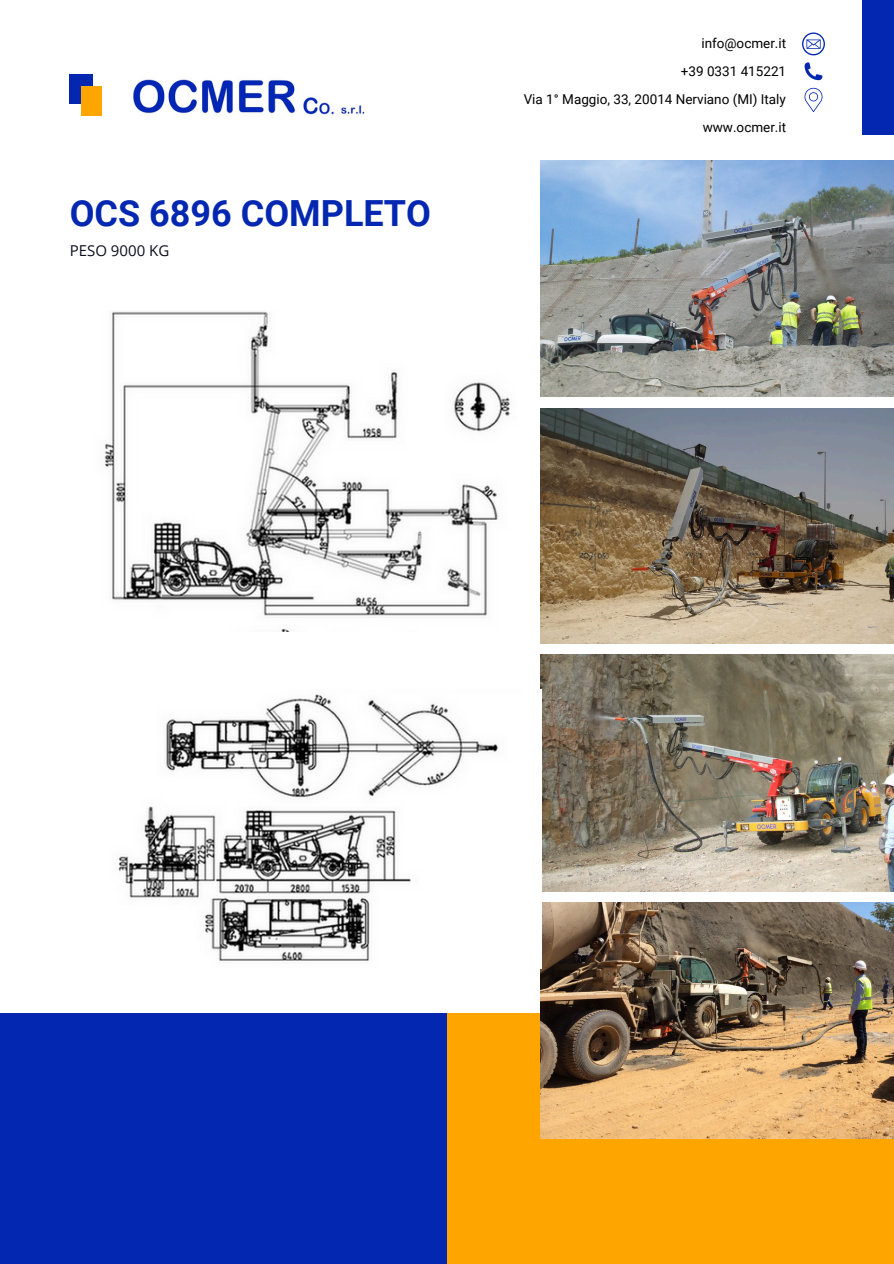
<style>
.page{position:relative;width:894px;height:1264px;background:#fff}
.page>*{position:absolute;margin:0;border:0;box-sizing:border-box;transform-origin:0 0}
.t1{font:700 36px "Roboto";color:#0427b1}
.t2{font:15px "Open Sans";color:#0c0e1e}
.t3{font:13.5px "Roboto";color:#000}
</style>
<div class="page">
<div style="left:70px;top:74px;width:23px;height:30px;background:#0427b1"></div>
<div style="left:81px;top:86px;width:21px;height:29px;background:#ffa500"></div>
<div style="left:862px;top:0;width:31px;height:135px;background:#0427b1"></div>
<img style="left:133px;top:79px;width:232px;height:36px">
<svg style="left:802px;top:32px;width:22px;height:23px"></svg>
<svg style="left:804px;top:62px;width:18px;height:18px"></svg>
<svg style="left:804px;top:88px;width:18px;height:24px"></svg>
<div style="left:0;top:1013px;width:447px;height:250px;background:#0427b1"></div>
<div style="left:446px;top:1013px;width:446px;height:250px;background:#ffa500"></div>
<img style="left:540px;top:160px;width:353px;height:237px">
<img style="left:540px;top:408px;width:353px;height:235px">
<img style="left:540px;top:654px;width:353px;height:237px">
<img style="left:540px;top:902px;width:353px;height:236px">
<img style="left:104px;top:311px;width:406px;height:320px">
<img style="left:118px;top:689px;width:423px;height:279px">
<h1 class="t1" style="left:70px;top:193px;width:362px">OCS 6896 COMPLETO</h1>
<p class="t2" style="left:70px;top:239px;width:101px">PESO 9000 KG</p>
<p class="t3" style="left:701px;top:36px;width:86px">info@ocmer.it</p>
<p class="t3" style="left:680px;top:64px;width:107px">+39 0331 415221</p>
<p class="t3" style="left:523px;top:92px;width:264px">Via 1° Maggio, 33, 20014 Nerviano (MI) Italy</p>
<p class="t3" style="left:702px;top:119px;width:85px">www.ocmer.it</p>
</div>
